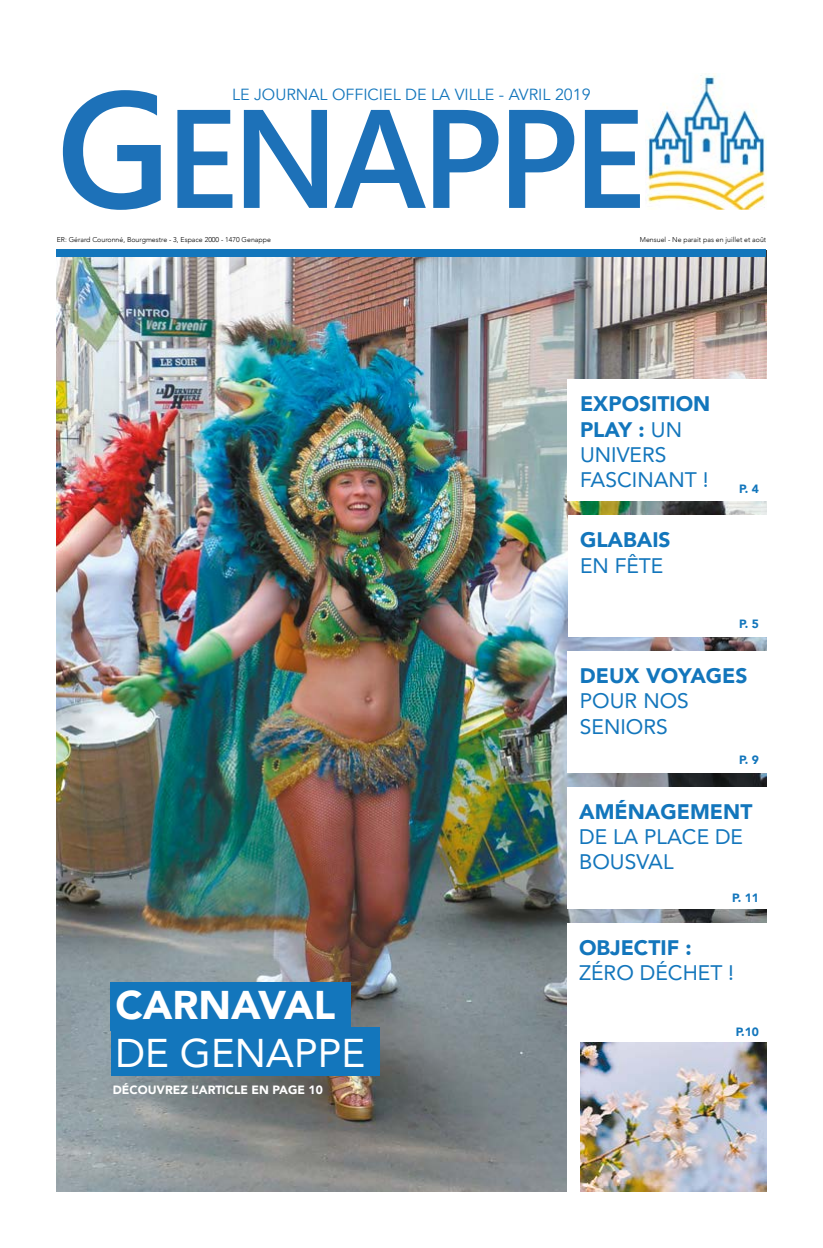
<style>
.page{position:relative;width:823px;height:1248px;background:#fff}
.page>*{position:absolute;margin:0;border:0;box-sizing:border-box;transform-origin:0 0}
.t1{font:40px "Avenir";color:#fff}
.t2{font:900 40px "Avenir";color:#fff}
.t3{font:21px/25.2px "Avenir";color:#1376bc}
.t4{font:900 21px "Avenir";color:#1376bc}
.t5{font:16.1px "Avenir";color:#1376bc}
.t6{font:900 12px "Avenir";color:#fff}
.t7{font:900 12px "Avenir";color:#1376bc}
.t8{font:300 7px "Avenir";color:#000}
.s1{font-weight:900}
</style>
<div class="page">
<img style="left:57px;top:257px;width:708px;height:934px">
<div style="left:567px;top:923px;width:206px;height:268px;background:#fff"></div>
<div style="left:57px;top:249px;width:708px;height:8px;background:#1376bc"></div>
<img style="left:580px;top:1042px;width:185px;height:149px">
<svg style="left:63px;top:90px;width:98px;height:120px"></svg>
<svg style="left:177px;top:110px;width:55px;height:98px"></svg>
<svg style="left:244px;top:110px;width:83px;height:98px"></svg>
<svg style="left:334px;top:110px;width:91px;height:98px"></svg>
<svg style="left:433px;top:110px;width:65px;height:98px"></svg>
<svg style="left:509px;top:110px;width:65px;height:98px"></svg>
<svg style="left:584px;top:110px;width:55px;height:98px"></svg>
<img style="left:646px;top:73px;width:119px;height:137px">
<div style="left:111px;top:981px;width:240px;height:49px;background:#1376bc"></div>
<div style="left:111px;top:1026px;width:268px;height:49px;background:#1376bc"></div>
<div style="left:567px;top:787px;width:207px;height:121px;background:#fff"></div>
<div style="left:567px;top:651px;width:211px;height:122px;background:#fff"></div>
<div style="left:567px;top:515px;width:214px;height:122px;background:#fff"></div>
<div style="left:567px;top:379px;width:215px;height:122px;background:#fff"></div>
<h3 class="t5" style="left:232px;top:85px;width:360px">LE JOURNAL OFFICIEL DE LA VILLE - AVRIL 2019</h3>
<p class="t8" style="left:57px;top:235px;width:216px">ER: Gérard Couronné, Bourgmestre - 3, Espace 2000 - 1470 Genappe</p>
<p class="t8" style="left:639px;top:235px;width:128px">Mensuel - Ne parait pas en juillet et août</p>
<h2 class="t3" style="left:579px;top:391px;width:132px"><span class="s1">EXPOSITION<br>PLAY :</span> UN<br>UNIVERS<br>FASCINANT !</h2>
<h2 class="t4" style="left:579px;top:522px;width:92px">GLABAIS</h2>
<h2 class="t3" style="left:579px;top:552px;width:85px">EN FÊTE</h2>
<h3 class="t7" style="left:738px;top:478px;width:21px">P. 4</h3>
<h3 class="t7" style="left:738px;top:614px;width:21px">P. 5</h3>
<h2 class="t4" style="left:579px;top:657px;width:169px">DEUX VOYAGES</h2>
<h2 class="t3" style="left:579px;top:687px;width:110px">POUR NOS<br>SENIORS</h2>
<h3 class="t7" style="left:738px;top:749px;width:21px">P. 9</h3>
<h2 class="t4" style="left:578px;top:793px;width:175px">AMÉNAGEMENT</h2>
<h2 class="t3" style="left:578px;top:823px;width:165px">DE LA PLACE DE<br>BOUSVAL</h2>
<h3 class="t7" style="left:731px;top:887px;width:28px">P. 11</h3>
<h1 class="t2" style="left:115px;top:970px;width:221px">CARNAVAL</h1>
<h1 class="t1" style="left:115px;top:1020px;width:251px">DE GENAPPE</h1>
<h3 class="t6" style="left:113px;top:1079px;width:211px">DÉCOUVREZ L’ARTICLE EN PAGE 10</h3>
<h2 class="t4" style="left:578px;top:929px;width:114px">OBJECTIF :</h2>
<h2 class="t3" style="left:578px;top:959px;width:156px">ZÉRO DÉCHET !</h2>
<h3 class="t7" style="left:735px;top:1021px;width:25px">P.10</h3>
</div>
